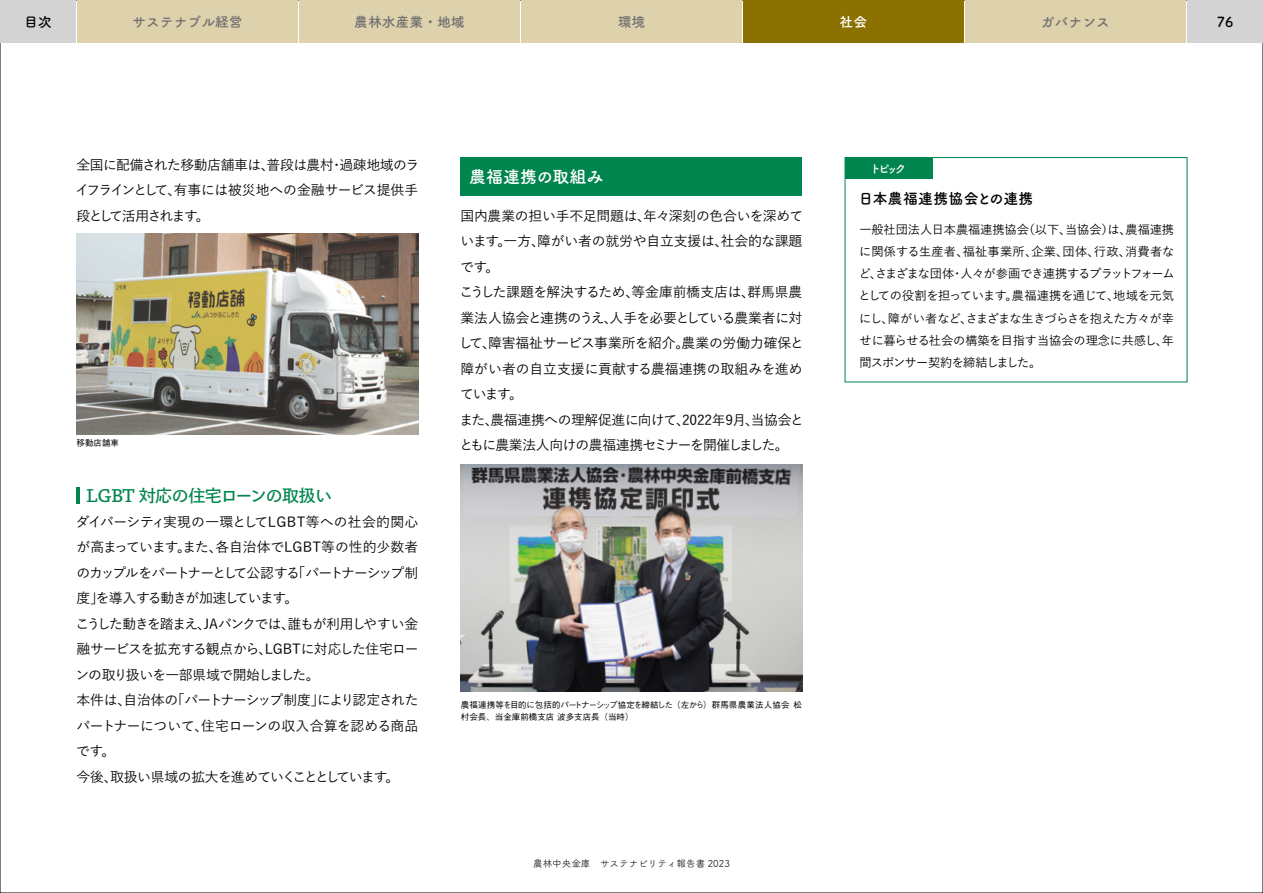
<style>
.page{position:relative;width:1263px;height:893px;background:#fff}
.page>*{position:absolute;margin:0;border:0;box-sizing:border-box;transform-origin:0 0}
.t1{font:16.95px "Toppan Bunkyu Gothic Pr 6 N DB";letter-spacing:-.03em;color:#00854e}
.t2{font:16.95px "Tsuku A Rd Gothic Std B";color:#fff}
.t3{font:14.85px "Tsuku A Rd Gothic Std B";letter-spacing:.02em;color:#000}
.t4{font:500 13.8px/25.5px "Yu Go Pr 6 N";letter-spacing:-.03em;color:#000;text-align:justify}
.t5{font:500 13.8px/25.5px "Yu Go Pr 6 N";letter-spacing:-.05em;color:#000}
.t6{font:13.8px "Tsuku A Rd Gothic Std B";color:#727171}
.t7{font:13.8px "Tsuku A Rd Gothic Std B";color:#000}
.t8{font:13.8px "Tsuku A Rd Gothic Std B";color:#fff}
.t9{font:500 12.15px/22.4px "Yu Go Pr 6 N";letter-spacing:-.04em;color:#000;text-align:justify}
.t10{font:11.7px "Tsuku A Rd Gothic Std B";color:#fff}
.t11{font:9.6px "Tsuku A Rd Gothic Std R";color:#000}
.t12{font:500 8.55px/11.7px "Gothic BBB Pr 6 N";color:#000}
</style>
<div class="page">
<div style="left:77px;top:0;width:221px;height:43px;background:#ded2ad"></div>
<div style="left:299px;top:0;width:221px;height:43px;background:#ded2ad"></div>
<div style="left:521px;top:0;width:221px;height:43px;background:#ded2ad"></div>
<div style="left:965px;top:0;width:220px;height:43px;background:#ded2ad"></div>
<div style="left:1187px;top:0;width:76px;height:43px;background:#d3d3d4"></div>
<div style="left:0;top:0;width:76px;height:43px;background:#d3d3d4"></div>
<img style="left:77px;top:234px;width:341px;height:200px">
<hr style="left:77px;top:488px;width:3px;height:16px;background:#00854e">
<img style="left:461px;top:464px;width:341px;height:228px">
<div style="left:461px;top:157px;width:341px;height:39px;background:#00854e"></div>
<div style="left:845px;top:157px;width:342px;height:225px;border:1px solid #00854e"></div>
<div style="left:845px;top:158px;width:87px;height:21px;background:#00854e"></div>
<div style="left:743px;top:0;width:220px;height:43px;background:#8b7100"></div>
<p class="t7" style="left:24px;top:11px;width:29px">目次</p>
<p class="t6" style="left:132px;top:11px;width:112px">サステナブル経営</p>
<p class="t6" style="left:354px;top:11px;width:112px">農林水産業・地域</p>
<p class="t6" style="left:618px;top:11px;width:29px">環境</p>
<p class="t6" style="left:1041px;top:11px;width:71px">ガバナンス</p>
<p class="t7" style="left:1217px;top:11px;width:18px">76</p>
<p class="t8" style="left:840px;top:11px;width:29px">社会</p>
<p class="t4" style="left:75px;top:150px;width:345px">全国に配備された移動店舗車は、普段は農村・過疎地域のライフラインとして、有事には被災地への金融サービス提供手段として活用されます。</p>
<p class="t12" style="left:77px;top:437px;width:44px">移動店舗車</p>
<p class="t1" style="left:86px;top:486px;width:248px">LGBT 対応の住宅ローンの取扱い</p>
<p class="t5" style="left:75px;top:507px;width:345px">ダイバーシティ実現の一環としてLGBT等への社会的関心が高まっています。また、各自治体でLGBT等の性的少数者のカップルをパートナーとして公認する「パートナーシップ制度」を導入する動きが加速しています。<br>こうした動きを踏まえ、JAバンクでは、誰もが利用しやすい金融サービスを拡充する観点から、LGBTに対応した住宅ローンの取り扱いを一部県域で開始しました。<br>本件は、⾃ 治体の「パートナーシップ制度」により認定されたパートナーについて、住宅ローンの収⼊合算を認める商品です。<br>今後、取扱い県域の拡大を進めていくこととしています。</p>
<p class="t2" style="left:469px;top:164px;width:136px">農福連携の取組み</p>
<p class="t4" style="left:459px;top:201px;width:346px;text-align:left">国内農業の担い手不足問題は、年々深刻の色合いを深めています。一方、障がい者の就労や自立支援は、社会的な課題です。<br>こうした課題を解決するため、等金庫前橋支店は、群馬県農業法人協会と連携のうえ、人手を必要としている農業者に対して、障害福祉サービス事業所を紹介。農業の労働力確保と障がい者の自立支援に貢献する農福連携の取組みを進めています。<br>また、農福連携への理解促進に向けて、2022年9月、当協会とともに農業法人向けの農福連携セミナーを開催しました。</p>
<p class="t12" style="left:461px;top:698px;width:343px">農福連携等を目的に包括的パートナーシップ協定を締結した（左から）群馬県農業法人協会 松村会長、当金庫前橋支店 波多支店長（当時）</p>
<p class="t11" style="left:533px;top:856px;width:198px">農林中央金庫　サステナビリティ報告書 2023</p>
<p class="t10" style="left:870px;top:159px;width:38px">トピック</p>
<p class="t3" style="left:858px;top:186px;width:177px">日本農福連携協会との連携</p>
<p class="t9" style="left:858px;top:216px;width:318px">一般社団法人日本農福連携協会（以下、当協会）は、農福連携に関係する生産者、福祉事業所、企業、団体、行政、消費者など、さまざまな団体・人々が参画でき連携するプラットフォームとしての役割を担っています。農福連携を通じて、地域を元気にし、障がい者など、さまざまな生きづらさを抱えた方々が幸せに暮らせる社会の構築を目指す当協会の理念に共感し、年間スポンサー契約を締結しました。</p>
</div>
